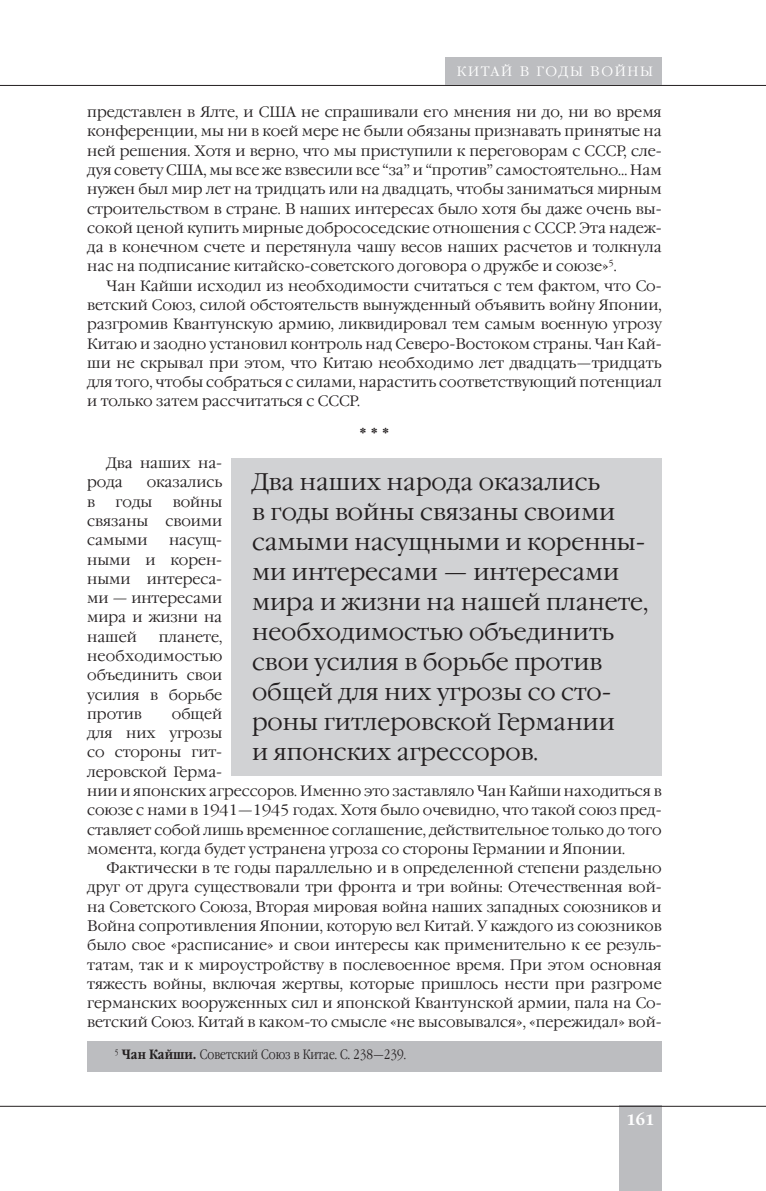
<style>
.page{position:relative;width:766px;height:1191px;background:#fff}
.page>*{position:absolute;margin:0;border:0;box-sizing:border-box;transform-origin:0 0}
.t1{font:300 24px/30px "Garamond C";color:#231f20}
.t2{font:300 24px "Garamond Narrow C";color:#231f20}
.t3{font:300 15px/19.2px "Garamond C";color:#231f20;text-align:justify}
.t4{font:700 15px "Garamond C";color:#fff}
.t5{font:300 13.5px "Garamond Narrow C";color:#231f20}
.t6{font:300 13.5px "Garamond Narrow C";letter-spacing:.1em;color:#fff;scale:1.25 1}
.s1{font-weight:700}
</style>
<div class="page">
<div style="left:619px;top:1106px;width:42px;height:85px;background:#bcbdc0"></div>
<hr style="left:0;top:1106px;width:765px;height:1px;background:#231f20">
<hr style="left:0;top:85px;width:765px;height:1px;background:#231f20">
<div style="left:445px;top:57px;width:216px;height:28px;background:#bcbdc0"></div>
<div style="left:231px;top:458px;width:430px;height:317px;background:#d1d2d4"></div>
<div style="left:87px;top:1041px;width:574px;height:30px;background:#bcbdc0"></div>
<p class="t6" style="left:456px;top:66px;width:158px">КИТАЙ В ГОДЫ ВОЙНЫ</p>
<p class="t3" style="left:87px;top:104px;width:576px">представлен в Ялте, и США не спрашивали его мнения ни до, ни во время</p>
<p class="t3" style="left:87px;top:123px;width:576px">конференции, мы ни в коей мере не были обязаны признавать принятые на</p>
<p class="t3" style="left:87px;top:142px;width:576px">ней решения. Хотя и верно, что мы приступили к переговорам с СССР, сле-</p>
<p class="t3" style="left:87px;top:162px;width:576px">дуя совету США, мы все же взвесили все “за” и “против” самостоятельно… Нам</p>
<p class="t3" style="left:87px;top:181px;width:576px">нужен был мир лет на тридцать или на двадцать, чтобы заниматься мирным</p>
<p class="t3" style="left:87px;top:200px;width:576px">строительством в стране. В наших интересах было хотя бы даже очень вы-</p>
<p class="t3" style="left:87px;top:219px;width:576px">сокой ценой купить мирные добрососедские отношения с СССР. Эта надеж-</p>
<p class="t3" style="left:87px;top:239px;width:576px">да в конечном счете и перетянула чашу весов наших расчетов и толкнула</p>
<p class="t3" style="left:87px;top:258px;width:531px">нас на подписание китайско-советского договора о дружбе и союзе»<sup>5</sup>.</p>
<p class="t3" style="left:106px;top:277px;width:556px">Чан Кайши исходил из необходимости считаться с тем фактом, что Со-</p>
<p class="t3" style="left:87px;top:297px;width:576px">ветский Союз, силой обстоятельств вынужденный объявить войну Японии,</p>
<p class="t3" style="left:87px;top:316px;width:576px">разгромив Квантунскую армию, ликвидировал тем самым военную угрозу</p>
<p class="t3" style="left:87px;top:335px;width:576px">Китаю и заодно установил контроль над Северо-Востоком страны. Чан Кай-</p>
<p class="t3" style="left:87px;top:354px;width:576px">ши не скрывал при этом, что Китаю необходимо лет двадцать—тридцать</p>
<p class="t3" style="left:87px;top:374px;width:576px">для того, чтобы собраться с силами, нарастить соответствующий потенциал</p>
<p class="t3" style="left:87px;top:393px;width:274px">и только затем рассчитаться с СССР.</p>
<p class="t2" style="left:360px;top:427px;width:30px">* * *</p>
<p class="t3" style="left:87px;top:455px;width:136px;text-indent:19px">Два наших на&shy;рода</p>
<p class="t1" style="left:252px;top:469px;width:397px">Два наших народа оказались<br>в годы войны связаны своими самыми насущными и коренны&shy;ми интересами — интересами мира и жизни на нашей планете, необходимостью объединить свои усилия в борьбе против общей для них угрозы со сто&shy;роны гитлеровской Германии<br>и японских агрессоров.</p>
<p class="t3" style="left:147px;top:474px;width:77px">оказались</p>
<p class="t3" style="left:87px;top:493px;width:136px;text-indent:85px">войны связаны своими самыми</p>
<p class="t3" style="left:87px;top:493px;width:10px">в</p>
<p class="t3" style="left:116px;top:493px;width:38px">годы</p>
<p class="t3" style="left:87px;top:532px;width:136px;text-indent:82px">насущ&shy;ными и корен&shy;ными интереса&shy;ми — интересами мира и жизни на нашей</p>
<p class="t3" style="left:87px;top:628px;width:136px;text-indent:72px">планете, необходимостью объединить свои усилия в борьбе против</p>
<p class="t3" style="left:172px;top:705px;width:52px">общей</p>
<p class="t3" style="left:87px;top:725px;width:136px">для них угрозы</p>
<p class="t3" style="left:87px;top:744px;width:136px">со стороны гит-</p>
<p class="t3" style="left:87px;top:763px;width:136px">леровской Герма-</p>
<p class="t3" style="left:87px;top:782px;width:576px">нии и японских агрессоров. Именно это заставляло Чан Кайши находиться в</p>
<p class="t3" style="left:87px;top:802px;width:576px">союзе с нами в 1941—1945 годах. Хотя было очевидно, что такой союз пред-</p>
<p class="t3" style="left:87px;top:821px;width:576px">ставляет собой лишь временное соглашение, действительное только до того</p>
<p class="t3" style="left:87px;top:840px;width:539px">момента, когда будет устранена угроза со стороны Германии и Японии.</p>
<p class="t3" style="left:106px;top:860px;width:556px">Фактически в те годы параллельно и в определенной степени раздельно</p>
<p class="t3" style="left:87px;top:879px;width:576px">друг от друга существовали три фронта и три войны: Отечественная вой-</p>
<p class="t3" style="left:87px;top:898px;width:576px">на Советского Союза, Вторая мировая война наших западных союзников и</p>
<p class="t3" style="left:87px;top:917px;width:576px">Война сопротивления Японии, которую вел Китай. У каждого из союзников</p>
<p class="t3" style="left:87px;top:937px;width:576px">было свое «расписание» и свои интересы как применительно к ее резуль-</p>
<p class="t3" style="left:87px;top:956px;width:576px">татам, так и к мироустройству в послевоенное время. При этом основная</p>
<p class="t3" style="left:87px;top:975px;width:576px">тяжесть войны, включая жертвы, которые пришлось нести при разгроме</p>
<p class="t3" style="left:87px;top:994px;width:576px">германских вооруженных сил и японской Квантунской армии, пала на Со-</p>
<p class="t3" style="left:87px;top:1014px;width:576px">ветский Союз. Китай в каком-то смысле «не высовывался», «пережидал» вой-</p>
<p class="t5" style="left:115px;top:1049px;width:292px"><sup>5</sup> <span class="s1">Чан Кайши.</span> Советский Союз в Китае. С. 238—239.</p>
<p class="t4" style="left:626px;top:1113px;width:29px">161</p>
</div>
